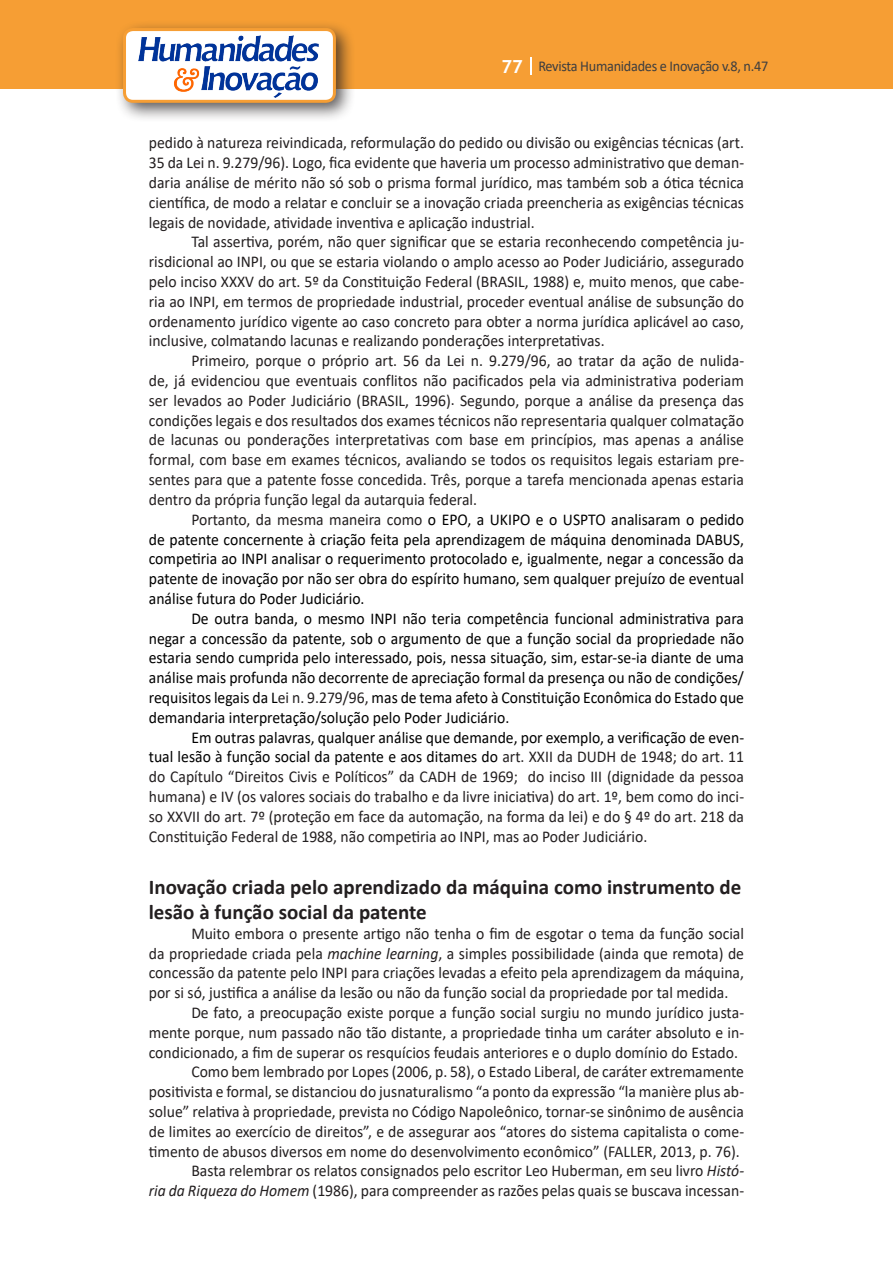
<style>
.page{position:relative;width:893px;height:1263px;background:#fff}
.page>*{position:absolute;margin:0;border:0;box-sizing:border-box;transform-origin:0 0}
.Titulo_2{font:700 21px/25.2px "Calibri";color:#231f20}
.Texto{font:16.5px/19.8px "Calibri";color:#231f20;text-align:justify;scale:.95 1}
.Texto-2{font:16.5px/19.8px "Calibri";color:#000;text-align:justify;scale:.95 1}
.t1{font:15px "Calibri";letter-spacing:-.02em;color:#3e3e3f;scale:.95 1}
.s1{font-family:"Trebuchet MS";font-weight:700;font-size:18px;color:#fff}
.s2{color:#231f20}
.s3{color:#000}
.s4{font-style:italic}
</style>
<div class="page">
<div style="left:0;top:0;width:893px;height:88px;background:#f69e34"></div>
<svg style="left:530px;top:57px;width:2px;height:18px"></svg>
<div style="left:115px;top:20px;width:241px;height:103px;background:#231f20;opacity:.75"></div>
<div style="left:125px;top:30px;width:209px;height:71px;background:#fff;border-radius:9px"></div>
<img style="left:138px;top:35px;width:181px;height:62px">
<div style="left:123px;top:28px;width:213px;height:75px;border:3px solid #f69e34;border-radius:9px"></div>
<p class="t1" style="left:501px;top:56px;width:282px"><span class="s1">77</span> Revista Humanidades e Inovação v.8, n.47</p>
<p class="Texto" style="left:149px;top:133px;width:628px">pedido à natureza reivindicada, reformulação do pedido ou divisão ou exigências técnicas (art.<br>35 da Lei n. 9.279/96). Logo, fica evidente que haveria um processo administrativo que deman&shy;daria análise de mérito não só sob o prisma formal jurídico, mas também sob a ótica técnica científica, de modo a relatar e concluir se a inovação criada preencheria as exigências técnicas legais de novidade, atividade inventiva e aplicação industrial.</p>
<p class="Texto" style="left:149px;top:232px;width:628px;text-indent:43px">Tal assertiva, porém, não quer significar que se estaria reconhecendo competência ju&shy;risdicional ao INPI, ou que se estaria violando o amplo acesso ao Poder Judiciário, assegurado pelo inciso XXXV do art. 5º da Constituição Federal (BRASIL, 1988) e, muito menos, que cabe&shy;ria ao INPI, em termos de propriedade industrial, proceder eventual análise de subsunção do ordenamento jurídico vigente ao caso concreto para obter a norma jurídica aplicável ao caso, inclusive, colmatando lacunas e realizando ponderações interpretativas.</p>
<p class="Texto" style="left:149px;top:350px;width:628px;text-indent:43px">Primeiro, porque o próprio art. 56 da Lei n. 9.279/96, ao tratar da ação de nulida&shy;de, já evidenciou que eventuais conflitos não pacificados pela via administrativa poderiam ser levados ao Poder Judiciário (BRASIL, 1996). Segundo, porque a análise da presença das condições legais e dos resultados dos exames técnicos não representaria qualquer colmatação de lacunas ou ponderações interpretativas com base em princípios, mas apenas a análise formal, com base em exames técnicos, avaliando se todos os requisitos legais estariam pre&shy;sentes para que a patente fosse concedida. Três, porque a tarefa mencionada apenas estaria dentro da própria função legal da autarquia federal.</p>
<p class="Texto-2" style="left:149px;top:509px;width:628px;text-indent:43px"><span class="s2">Portanto, da mesma maneira como</span> o EPO, a UKIPO e o USPTO analisaram o pedido de patente concernente à criação feita pela aprendizagem de máquina denominada DABUS, competiria ao INPI analisar o requerimento protocolado e, igualmente, negar a concessão da patente de inovação por não ser obra do espírito humano, sem qualquer prejuízo de eventual análise futura do Poder Judiciário.</p>
<p class="Texto-2" style="left:149px;top:608px;width:628px;text-indent:43px">De outra banda, o mesmo INPI não teria competência funcional administrativa para negar a concessão da patente, sob o argumento de que a função social da propriedade não estaria sendo cumprida pelo interessado, pois, nessa situação, sim, estar-se-ia diante de uma análise mais profunda não decorrente de apreciação formal da presença ou não de condições/ requisitos legais da L<span class="s2">ei n. 9.279/96,</span> mas de tema afeto à Constituição Econômica do Estado que demandaria interpretação/solução pelo Poder Judiciário.</p>
<p class="Texto" style="left:149px;top:727px;width:628px;text-indent:43px"><span class="s3">Em outras palavras, qualquer análise que demande, por exemplo, a verificação de even&shy;tual lesão à função social da patente e aos ditames do</span> art. XXII da DUDH de 1948; do art. 11 do Capítulo “Direitos Civis e Políticos” da CADH de 1969; do inciso III (dignidade da pessoa humana) e IV (os valores sociais do trabalho e da livre iniciativa) do art. 1º, bem como do inci&shy;so XXVII do art. 7º (proteção em face da automação, na forma da lei) e do § 4º do art. 218 da Constituição Federal de 1988, não competiria ao INPI, mas ao Poder Judiciário.</p>
<p class="Titulo_2" style="left:149px;top:874px;width:594px">Inovação criada pelo aprendizado da máquina como instrumento de lesão à função social da patente</p>
<p class="Texto" style="left:149px;top:923px;width:628px;text-indent:43px">Muito embora o presente artigo não tenha o fim de esgotar o tema da função social da propriedade criada pela <span class="s4">machine learning</span>, a simples possibilidade (ainda que remota) de concessão da patente pelo INPI para criações levadas a efeito pela aprendizagem da máquina, por si só, justifica a análise da lesão ou não da função social da propriedade por tal medida.</p>
<p class="Texto" style="left:149px;top:1002px;width:628px;text-indent:43px">De fato, a preocupação existe porque a função social surgiu no mundo jurídico justa&shy;mente porque, num passado não tão distante, a propriedade tinha um caráter absoluto e in&shy;condicionado, a fim de superar os resquícios feudais anteriores e o duplo domínio do Estado.</p>
<p class="Texto" style="left:149px;top:1061px;width:628px;text-indent:43px">Como bem lembrado por Lopes (2006, p. 58), o Estado Liberal, de caráter extremamente positivista e formal, se distanciou do jusnaturalismo “a ponto da expressão “la manière plus ab&shy;solue” relativa à propriedade, prevista no Código Napoleônico, tornar-se sinônimo de ausência de limites ao exercício de direitos”, e de assegurar aos “atores do sistema capitalista o come&shy;timento de abusos diversos em nome do desenvolvimento econômico” (FALLER, 2013, p. 76).</p>
<p class="Texto" style="left:149px;top:1160px;width:628px;text-align:right">Basta relembrar os relatos consignados pelo escritor Leo Huberman, em seu livro <span class="s4">Histó-<br>ria da Riqueza do Homem</span> (1986), para compreender as razões pelas quais se buscava incessan-</p>
</div>
